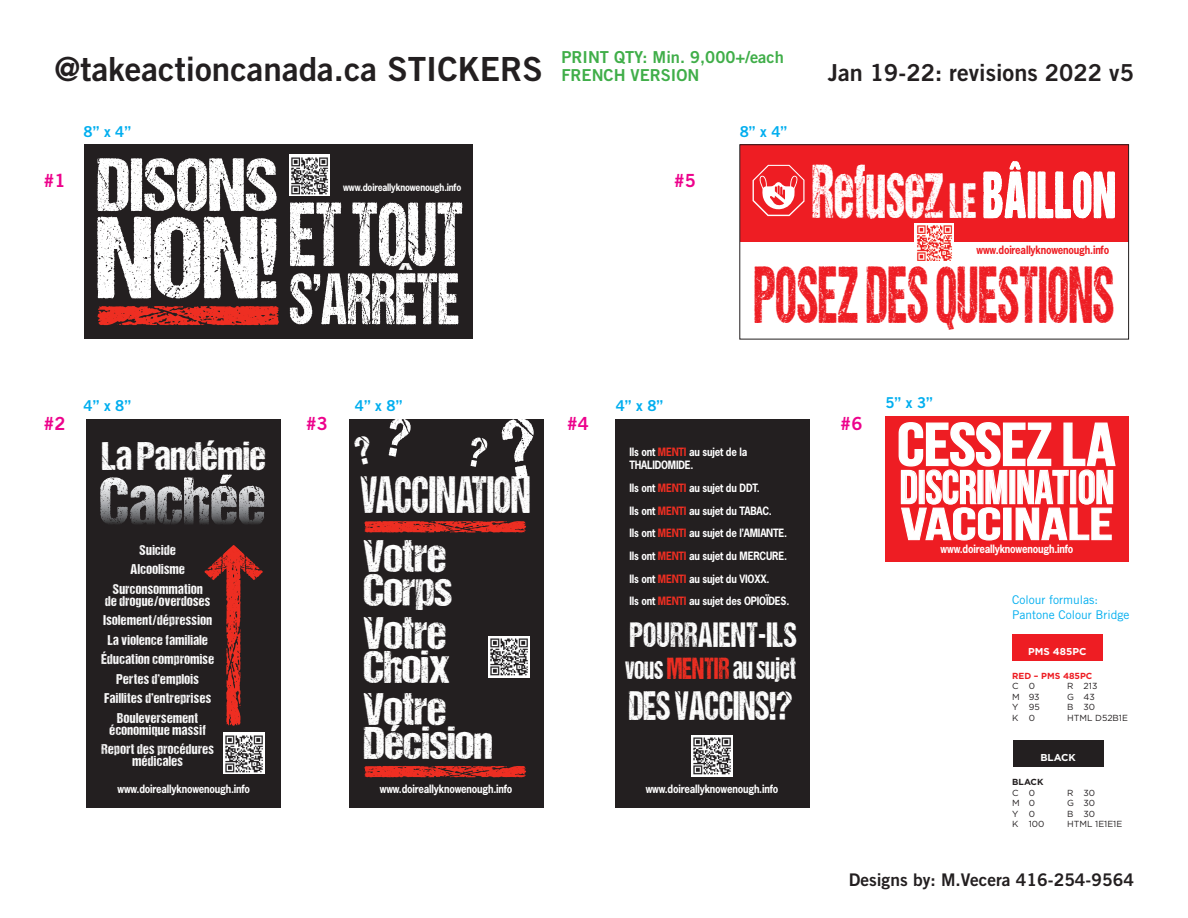
<style>
.page{position:relative;width:1188px;height:918px;background:#fff}
.page>*{position:absolute;margin:0;border:0;box-sizing:border-box;transform-origin:0 0}
.t1{font:258.75px "DCC Ash";color:#ee2e22;scale:.67 1}
.t2{font:91.05px "DCC Ash";color:#fff;scale:.75 1}
.t3{font:81px "DCC Ash";letter-spacing:.01em;color:#ee1d23;scale:.6 1}
.t4{font:76.5px "DCC Ash";color:#fff;scale:.65 1}
.t5{font:75.6px "DCC Ash";color:#fff}
.t6{font:73.05px "DCC Ash";color:#fff;scale:.75 1}
.t7{font:69.3px "DCC Ash";color:#fff}
.t8{font:700 60.3px "Bebas Neue";letter-spacing:-.01em;color:#fff;scale:1.18 1}
.t9{font:52.65px "DCC Ash";color:#fff;scale:.75 1}
.t10{font:700 47.4px "Bebas Neue";letter-spacing:-.01em;color:#fff;scale:.94 1}
.t11{font:45.9px/33.8px "DCC Ash";letter-spacing:-.01em;color:#fff;scale:1.05 1}
.t12{font:700 45px "Bebas Neue";color:#fff;scale:1.44 1}
.t13{font:41.25px "DCC Ash";color:#fff;scale:.8 1}
.t14{font:40.05px "DCC Ash";color:#fff}
.t15{font:35.25px "DCC Ash";letter-spacing:.02em;color:#fff;scale:.85 1}
.t16{font:33.3px "Trade Gothic Bold Two";color:#231f20}
.t17{font:30.6px "DCC Ash";color:#fff;scale:.8 1}
.t18{font:23.4px "Trade Gothic Bold Two";color:#231f20}
.t19{font:18.15px "Trade Gothic Bold Two";color:#ed028c}
.t20{font:17.4px "Trade Gothic Bold Two";color:#231f20}
.t21{font:16.5px/18px "Trade Gothic Bold Two";color:#40ae49}
.t22{font:15px "Trade Gothic Bold Two";color:#00aeef}
.t23{font:14.1px/19.5px "DCC Ash";letter-spacing:.03em;color:#fff;text-align:center}
.t24{font:12.15px "DCC Ash";color:#fff;scale:3 1}
.t25{font:12px/14.4px "Trade Gothic";color:#00aeef}
.t26{font:700 10.8px/22.6px "News Gothic";letter-spacing:-.02em;color:#fff;scale:.9 1}
.t27{font:700 10.8px "News Gothic";letter-spacing:-.02em;color:#ee1d23;scale:.9 1}
.t28{font:700 10.05px "Gotham";color:#fff}
.t29{font:700 9.6px "News Gothic";letter-spacing:-.02em;color:#fff;scale:.9 1}
.t30{font:8.85px "Gotham";color:#231f20}
.t31{font:700 8.85px "Gotham";color:#ee1d23}
.t32{font:700 8.85px "Gotham";color:#231f20}
.s1{font-size:49.8px}
.s2{font-size:64.95px}
.s3{color:#ee2e22}
</style>
<div class="page">
<div style="left:84px;top:145px;width:388px;height:194px;background:#231f20"></div>
<img style="left:289px;top:155px;width:41px;height:41px">
<div style="left:740px;top:145px;width:389px;height:97px;background:#ee1d23"></div>
<svg style="left:983px;top:161px;width:132px;height:58px"></svg>
<svg style="left:753px;top:165px;width:52px;height:51px"></svg>
<img style="left:915px;top:224px;width:39px;height:37px">
<div style="left:739px;top:144px;width:390px;height:195px;border:1px solid #231f20"></div>
<div style="left:885px;top:416px;width:244px;height:146px;background:#ee1d23"></div>
<svg style="left:898px;top:422px;width:218px;height:119px"></svg>
<div style="left:87px;top:419px;width:194px;height:389px;background:#231f20"></div>
<svg style="left:204px;top:545px;width:59px;height:181px"></svg>
<img style="left:224px;top:733px;width:40px;height:41px">
<div style="left:349px;top:419px;width:194px;height:389px;background:#231f20"></div>
<svg style="left:365px;top:766px;width:161px;height:11px;background:#ce2b21"></svg>
<svg style="left:365px;top:521px;width:161px;height:11px;background:#cb2b21"></svg>
<img style="left:489px;top:637px;width:40px;height:40px">
<div style="left:615px;top:419px;width:194px;height:389px;background:#231f20"></div>
<img style="left:692px;top:736px;width:40px;height:40px">
<div style="left:1012px;top:634px;width:90px;height:26px;background:#ee1d23"></div>
<div style="left:1013px;top:740px;width:90px;height:27px;background:#231f20"></div>
<h3 class="t16" style="left:54px;top:48px;width:490px">@takeactioncanada.ca STICKERS</h3>
<h3 class="t21" style="left:561px;top:48px;width:224px">PRINT QTY: Min. 9,000+/each<br>FRENCH VERSION</h3>
<h3 class="t22" style="left:84px;top:122px;width:49px">8” x 4”</h3>
<h3 class="t22" style="left:740px;top:122px;width:49px">8” x 4”</h3>
<h3 class="t18" style="left:828px;top:59px;width:308px">Jan 19-22: revisions 2022 v5</h3>
<h3 class="t19" style="left:43px;top:169px;width:24px">#1</h3>
<h3 class="t5" style="left:97px;top:144px;width:183px">DISONS</h3>
<p class="t29" style="left:343px;top:181px;width:133px">www.doireallyknowenough.info</p>
<h2 class="t2" style="left:289px;top:186px;width:234px">ET TOUT</h2>
<h3 class="t6" style="left:96px;top:260px;width:486px"><sup>NON!</sup> S’ARRETE</h3>
<p class="t24" style="left:413px;top:274px;width:6px;rotate:-180deg">v</p>
<h1 class="t1" style="left:347px;top:304px;width:37px;rotate:90deg">|</h1>
<h3 class="t19" style="left:674px;top:169px;width:24px">#5</h3>
<h3 class="t22" style="left:84px;top:397px;width:49px">4” x 8”</h3>
<h3 class="t22" style="left:355px;top:397px;width:49px">4” x 8”</h3>
<h3 class="t22" style="left:616px;top:397px;width:49px">4” x 8”</h3>
<h3 class="t4" style="left:812px;top:150px;width:467px">Refusez<span class="s1">LE</span> <span class="s2">BÂILLON</span></h3>
<p class="t27" style="left:977px;top:243px;width:149px">www.doireallyknowenough.info</p>
<h3 class="t3" style="left:754px;top:252px;width:602px">POSEZ DES QUESTIONS</h3>
<h3 class="t22" style="left:885px;top:393px;width:49px">5” x 3”</h3>
<h3 class="t19" style="left:43px;top:412px;width:24px">#2</h3>
<h3 class="t19" style="left:306px;top:412px;width:24px">#3</h3>
<h3 class="t19" style="left:567px;top:412px;width:24px">#4</h3>
<h3 class="t14" style="left:102px;top:435px;width:165px">La Pandémie</h3>
<h3 class="t7" style="left:99px;top:464px;width:168px">Cachée</h3>
<h3 class="t23" style="left:113px;top:540px;width:91px">Suicide<br>Alcoolisme<br>Surconsommation</h3>
<h3 class="t23" style="left:101px;top:591px;width:114px">de drogue/overdoses<br>Isolement/dépression<br>La violence familiale<br>Éducation compromise<br>Pertes d’emplois<br>Faillites d’entreprises<br>Bouleversement</h3>
<h3 class="t23" style="left:102px;top:720px;width:114px">économique massif<br>Report des procédures</h3>
<h3 class="t23" style="left:133px;top:751px;width:52px">médicales</h3>
<p class="t26" style="left:118px;top:777px;width:149px">www.doireallyknowenough.info</p>
<h3 class="t9" style="left:361px;top:466px;width:228px">VACCINATION</h3>
<h3 class="t11" style="left:364px;top:539px;width:86px">Votre<br>Corps</h3>
<h3 class="t11" style="left:364px;top:615px;width:84px">Votre<br>Choix</h3>
<h3 class="t11" style="left:364px;top:692px;width:124px">Votre<br>Décision</h3>
<p class="t26" style="left:380px;top:777px;width:149px">www.doireallyknowenough.info</p>
<p class="t26" style="left:629px;top:445px;width:133px;line-height:13.5px">Ils ont <span class="s3">MENTI</span> au sujet de la<br>THALIDOMIDE.</p>
<p class="t26" style="left:629px;top:476px;width:179px">Ils ont <span class="s3">MENTI</span> au sujet du DDT.<br>Ils ont <span class="s3">MENTI</span> au sujet du TABAC.<br>Ils ont <span class="s3">MENTI</span> au sujet de l’AMIANTE.<br>Ils ont <span class="s3">MENTI</span> au sujet du MERCURE.<br>Ils ont <span class="s3">MENTI</span> au sujet du VIOXX.<br>Ils ont <span class="s3">MENTI</span> au sujet des OPIOÏDES.</p>
<h3 class="t15" style="left:630px;top:616px;width:198px">POURRAIENT-ILS</h3>
<h3 class="t17" style="left:625px;top:652px;width:215px">vous <span class="s3">MENTIR</span> au sujet</h3>
<h3 class="t13" style="left:629px;top:683px;width:206px">DES VACCINS!?</h3>
<p class="t26" style="left:646px;top:777px;width:149px">www.doireallyknowenough.info</p>
<h3 class="t19" style="left:840px;top:412px;width:24px">#6</h3>
<h3 class="t8" style="left:897px;top:412px;width:187px">CESSEZ la</h3>
<h3 class="t10" style="left:900px;top:461px;width:230px">DISCRIMINATION</h3>
<h3 class="t12" style="left:901px;top:499px;width:149px">VACCINALE</h3>
<p class="t26" style="left:941px;top:537px;width:149px">www.doireallyknowenough.info</p>
<p class="t25" style="left:1012px;top:593px;width:119px">Colour formulas:<br>Pantone Colour Bridge</p>
<p class="t28" style="left:1028px;top:645px;width:60px">PMS 485PC</p>
<p class="t31" style="left:1012px;top:670px;width:82px">RED – PMS 485PC</p>
<p class="t30" style="left:1012px;top:680px;width:24px">C 0</p>
<p class="t30" style="left:1067px;top:680px;width:32px">R 213</p>
<p class="t30" style="left:1012px;top:691px;width:29px">M 93</p>
<p class="t30" style="left:1067px;top:691px;width:29px">G 43</p>
<p class="t30" style="left:1012px;top:702px;width:29px">Y 95</p>
<p class="t30" style="left:1067px;top:702px;width:30px">B 30</p>
<p class="t30" style="left:1012px;top:712px;width:24px">K 0</p>
<p class="t30" style="left:1067px;top:712px;width:62px">HTML D52B1E</p>
<p class="t28" style="left:1040px;top:751px;width:37px">BLACK</p>
<p class="t32" style="left:1012px;top:776px;width:33px">BLACK</p>
<p class="t30" style="left:1012px;top:787px;width:24px">C 0</p>
<p class="t30" style="left:1067px;top:787px;width:30px">R 30</p>
<p class="t30" style="left:1012px;top:798px;width:24px">M 0</p>
<p class="t30" style="left:1067px;top:798px;width:30px">G 30</p>
<p class="t30" style="left:1012px;top:808px;width:24px">Y 0</p>
<p class="t30" style="left:1067px;top:808px;width:30px">B 30</p>
<p class="t30" style="left:1012px;top:819px;width:34px">K 100</p>
<p class="t30" style="left:1067px;top:819px;width:57px">HTML 1E1E1E</p>
<h3 class="t20" style="left:849px;top:869px;width:287px">Designs by: M.Vecera 416-254-9564</h3>
</div>
